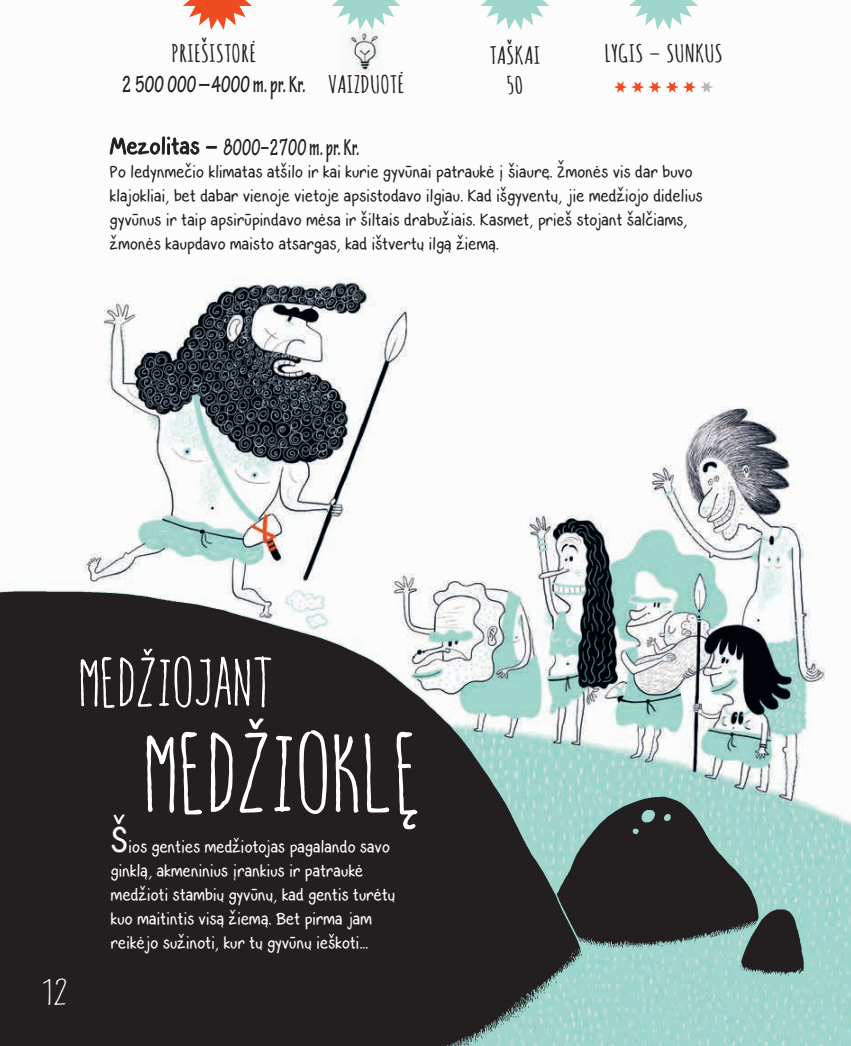
<style>
.page{position:relative;width:851px;height:1046px;background:#fff}
.page>*{position:absolute;margin:0;border:0;box-sizing:border-box;transform-origin:0 0}
.t1{font:97.5px "hellogoodbye";letter-spacing:.005em;color:#fff}
.t2{font:60px "hellogoodbye";letter-spacing:.005em;color:#fff}
.t3{font:32.5px "Frente H1";color:#fff;scale:1.35 1}
.t4{font:700 condensed 25px "Tekton Pro";color:#231f20;scale:.75 1}
.t5{font:700 condensed 24.75px "Tekton Pro";color:#231f20;scale:.72 1}
.t6{font:700 23.75px "Amatic SC";letter-spacing:.01em;color:#231f20;scale:1.16 1}
.t7{font:20.25px/23.8px "Smart Kid";letter-spacing:.02em;color:#231f20;scale:.83 1}
.t8{font:20.25px/23.8px "Smart Kid";letter-spacing:.02em;color:#fff;scale:.83 1}
.s1{font-family:"Amatic SC";font-stretch:normal;font-size:23.75px}
.s2{font-family:"Smart Kid";font-weight:400;font-stretch:normal;font-size:27.5px}
.s3{font-size:43.5px}
</style>
<div class="page">
<img style="left:0;top:5px;width:850px;height:1040px">
<svg style="left:183px;top:0;width:69px;height:30px"></svg>
<svg style="left:613px;top:81px;width:100px;height:12px"></svg>
<svg style="left:331px;top:0;width:69px;height:30px"></svg>
<svg style="left:628px;top:0;width:70px;height:30px"></svg>
<svg style="left:480px;top:0;width:69px;height:30px"></svg>
<img style="left:342px;top:31px;width:40px;height:43px">
<p class="t6" style="left:171px;top:37px;width:74px">PRIEŠISTORĖ</p>
<p class="t4" style="left:122px;top:70px;width:377px">2 500 000 – 4000 m. pr. Kr. <span class="s1">VAIZDUOTĖ</span></p>
<p class="t5" style="left:110px;top:132px;width:348px"><span class="s2">Mezolitas –</span> 8000–2700 m. pr. Kr.</p>
<p class="t7" style="left:110px;top:159px;width:715px">Po ledynmečio klimatas atšilo ir kai kurie gyvūnai patraukė į šiaurę. Žmonės vis dar buvo klajokliai, bet dabar vienoje vietoje apsistodavo ilgiau. Kad išgyventų, jie medžiojo didelius gyvūnus ir taip apsirūpindavo mėsa ir šiltais drabužiais. Kasmet, prieš stojant šalčiams, žmonės kaupdavo maisto atsargas, kad ištvertų ilgą žiemą.</p>
<p class="t6" style="left:489px;top:38px;width:45px">TAŠKAI</p>
<p class="t6" style="left:604px;top:37px;width:103px">LYGIS – SUNKUS</p>
<p class="t6" style="left:506px;top:68px;width:16px">50</p>
<h3 class="t3" style="left:41px;top:974px;width:20px">12</h3>
<h2 class="t2" style="left:80px;top:648px;width:195px">MEDŽIOJANT</h2>
<h1 class="t1" style="left:145px;top:718px;width:280px">MEDŽIOKLĘ</h1>
<p class="t8" style="left:111px;top:834px;width:344px"><span class="s3">Š</span>ios genties medžiotojas pagalando savo ginklą, akmeninius įrankius ir patraukė medžioti stambių gyvūnų, kad gentis turėtų kuo maitintis visą žiemą. Bet pirma jam reikėjo sužinoti, kur tų gyvūnų ieškoti...</p>
</div>
